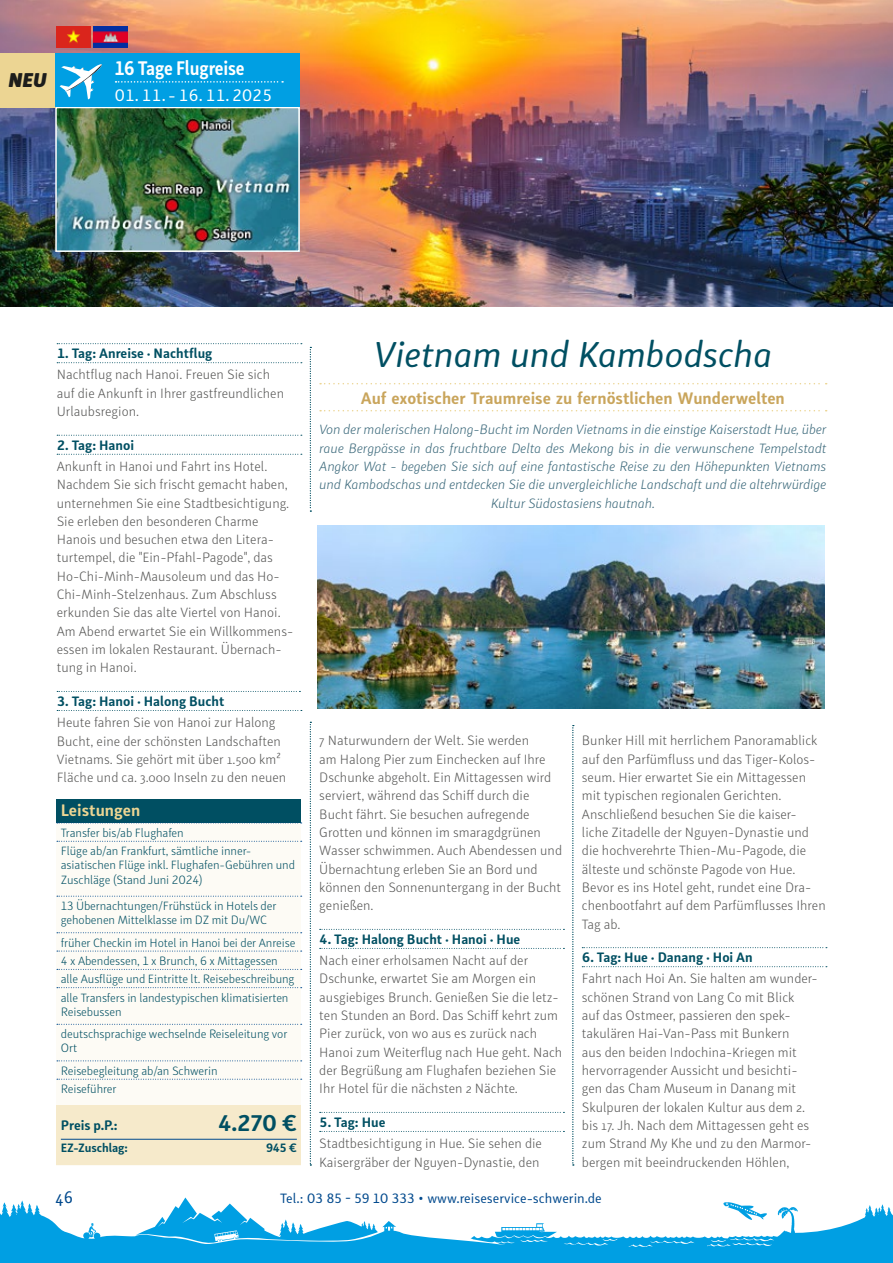
<style>
.page{position:relative;width:893px;height:1263px;background:#fff}
.page>*{position:absolute;margin:0;border:0;box-sizing:border-box;transform-origin:0 0}
.t1{font:italic 36px "Submariner R24";letter-spacing:-.01em;color:#004f62}
.t2{font:700 22.5px "Submariner R24";color:#004f62}
.t3{font:700 19.5px "Submariner R24";letter-spacing:-.01em;color:#fff;scale:.9 1}
.t4{font:italic 900 19.5px "Submariner R24";color:#1d1d1b}
.t5{font:18px "Submariner R24";color:#00498d}
.t6{font:700 16.5px "Submariner R24";letter-spacing:-.005em;color:#c9a55c}
.t7{font:16.5px "Submariner R24";color:#fff}
.t8{font:700 16.5px "Submariner R24";color:#ecd593}
.t9{font:300 13.5px/18.3px "Submariner R24";color:#575756}
.t10{font:italic 300 13.5px/18.3px "Submariner R24";letter-spacing:-.01em;color:#3a687a;text-align:center}
.t11{font:700 13.5px "Submariner R24";color:#004f62}
.t12{font:13.5px "Submariner R24";color:#00498d}
.t13{font:300 12px/18.3px "Submariner R24";letter-spacing:-.01em;color:#004f62}
.t14{font:700 12px "Submariner R24";letter-spacing:-.01em;color:#004f62}
</style>
<div class="page">
<img style="left:0;top:0;width:893px;height:306px">
<img style="left:58px;top:110px;width:239px;height:139px">
<div style="left:55px;top:107px;width:245px;height:145px;border:2px solid #fff"></div>
<svg style="left:57px;top:343px;width:245px;height:2px"></svg>
<svg style="left:57px;top:362px;width:245px;height:1px"></svg>
<svg style="left:57px;top:435px;width:245px;height:1px"></svg>
<svg style="left:57px;top:454px;width:245px;height:1px"></svg>
<svg style="left:57px;top:691px;width:243px;height:1px"></svg>
<svg style="left:57px;top:710px;width:245px;height:1px"></svg>
<svg style="left:320px;top:929px;width:244px;height:1px"></svg>
<svg style="left:320px;top:948px;width:244px;height:1px"></svg>
<svg style="left:320px;top:1112px;width:244px;height:1px"></svg>
<svg style="left:320px;top:1131px;width:244px;height:1px"></svg>
<svg style="left:582px;top:947px;width:245px;height:1px"></svg>
<svg style="left:582px;top:966px;width:245px;height:1px"></svg>
<svg style="left:310px;top:347px;width:1px;height:165px"></svg>
<svg style="left:310px;top:722px;width:1px;height:443px"></svg>
<svg style="left:572px;top:725px;width:2px;height:440px"></svg>
<div style="left:0;top:1189px;width:893px;height:74px;background:#009fe3"></div>
<div style="left:57px;top:800px;width:244px;height:23px;background:#004f62"></div>
<div style="left:57px;top:824px;width:244px;height:101px;background:#fdfbf5"></div>
<svg style="left:57px;top:822px;width:245px;height:1px"></svg>
<svg style="left:57px;top:841px;width:245px;height:1px"></svg>
<div style="left:57px;top:897px;width:244px;height:115px;background:#fdfbf5"></div>
<svg style="left:57px;top:896px;width:245px;height:1px"></svg>
<svg style="left:57px;top:932px;width:245px;height:1px"></svg>
<svg style="left:57px;top:951px;width:245px;height:1px"></svg>
<svg style="left:57px;top:969px;width:245px;height:1px"></svg>
<div style="left:57px;top:988px;width:244px;height:116px;background:#fdfbf5"></div>
<svg style="left:57px;top:987px;width:245px;height:1px"></svg>
<svg style="left:57px;top:1024px;width:245px;height:1px"></svg>
<svg style="left:57px;top:1060px;width:245px;height:1px"></svg>
<div style="left:57px;top:1080px;width:244px;height:85px;background:#fdfbf5"></div>
<svg style="left:57px;top:1079px;width:245px;height:1px"></svg>
<div style="left:57px;top:1106px;width:244px;height:48px;background:#f6eacb"></div>
<div style="left:57px;top:1134px;width:244px;height:31px;background:#f6eacb"></div>
<hr style="left:61px;top:1139px;width:236px;height:1px;background:#00498d">
<svg style="left:320px;top:383px;width:507px;height:1px"></svg>
<svg style="left:320px;top:410px;width:507px;height:1px"></svg>
<div style="left:0;top:53px;width:55px;height:54px;background:#ecd593"></div>
<div style="left:55px;top:53px;width:245px;height:54px;background:#009fe3"></div>
<svg style="left:116px;top:81px;width:167px;height:2px"></svg>
<svg style="left:60px;top:64px;width:42px;height:36px"></svg>
<img style="left:56px;top:26px;width:34px;height:22px">
<img style="left:94px;top:26px;width:34px;height:22px">
<img style="left:317px;top:525px;width:508px;height:183px">
<svg style="left:0;top:1189px;width:893px;height:58px;fill:#fff"></svg>
<h3 class="t4" style="left:9px;top:67px;width:40px">NEU</h3>
<h3 class="t3" style="left:115px;top:55px;width:146px">16 Tage Flugreise</h3>
<p class="t7" style="left:115px;top:84px;width:159px">01. 11. - 16. 11. 2025</p>
<p class="t11" style="left:57px;top:344px;width:157px">1. Tag: Anreise · Nachtflug</p>
<p class="t9" style="left:57px;top:365px;width:229px">Nachtflug nach Hanoi. Freuen Sie sich auf die Ankunft in Ihrer gastfreundlichen<br>Urlaubsregion.</p>
<p class="t11" style="left:57px;top:436px;width:79px">2. Tag: Hanoi</p>
<p class="t9" style="left:57px;top:457px;width:238px">Ankunft in Hanoi und Fahrt ins Hotel.<br>Nachdem Sie sich frischt gemacht haben, unternehmen Sie eine Stadtbesichtigung.<br>Sie erleben den besonderen Charme Hanois und besuchen etwa den Litera&shy;turtempel, die "Ein-Pfahl-Pagode", das Ho-Chi-Minh-Mausoleum und das Ho-Chi-Minh-Stelzenhaus. Zum Abschluss erkunden Sie das alte Viertel von Hanoi.<br>Am Abend erwartet Sie ein Willkommens&shy;essen im lokalen Restaurant. Übernach&shy;tung in Hanoi.</p>
<p class="t11" style="left:57px;top:692px;width:169px">3. Tag: Hanoi · Halong Bucht</p>
<p class="t9" style="left:57px;top:713px;width:231px">Heute fahren Sie von Hanoi zur Halong Bucht, eine der schönsten Landschaften Vietnams. Sie gehört mit über 1.500 km²<br>Fläche und ca. 3.000 Inseln zu den neuen</p>
<p class="t8" style="left:61px;top:799px;width:81px">Leistungen</p>
<p class="t13" style="left:61px;top:823px;width:192px">Transfer bis/ab Flughafen<br>Flüge ab/an Frankfurt, sämtliche inner-</p>
<p class="t13" style="left:61px;top:858px;width:236px;line-height:14.2px">asiatischen Flüge inkl. Flughafen-Gebühren und<br>Zuschläge (Stand Juni 2024)</p>
<p class="t13" style="left:61px;top:898px;width:217px;line-height:14.2px">13 Übernachtungen/Frühstück in Hotels der gehobenen Mittelklasse im DZ mit Du/WC</p>
<p class="t13" style="left:61px;top:933px;width:236px">früher Checkin im Hotel in Hanoi bei der Anreise 4 x Abendessen, 1 x Brunch, 6 x Mittagessen alle Ausflüge und Eintritte lt. Reisebeschreibung alle Transfers in landestypischen klimatisierten</p>
<p class="t13" style="left:61px;top:1000px;width:228px;line-height:22.4px">Reisebussen<br>deutschsprachige wechselnde Reiseleitung vor</p>
<p class="t13" style="left:61px;top:1037px;width:158px;line-height:22.4px">Ort<br>Reisebegleitung ab/an Schwerin</p>
<p class="t13" style="left:61px;top:1079px;width:57px">Reiseführer</p>
<p class="t11" style="left:61px;top:1116px;width:58px">Preis p.P.:</p>
<h2 class="t2" style="left:218px;top:1108px;width:80px">4.270 €</h2>
<p class="t14" style="left:61px;top:1140px;width:69px">EZ-Zuschlag:</p>
<p class="t14" style="left:266px;top:1140px;width:32px">945 €</p>
<h1 class="t1" style="left:374px;top:331px;width:400px">Vietnam und Kambodscha</h1>
<p class="t6" style="left:361px;top:387px;width:425px">Auf exotischer Traumreise zu fernöstlichen Wunderwelten</p>
<p class="t10" style="left:319px;top:420px;width:509px">Von der malerischen Halong-Bucht im Norden Vietnams in die einstige Kaiserstadt Hue, über raue Bergpässe in das fruchtbare Delta des Mekong bis in die verwunschene Tempelstadt Angkor Wat - begeben Sie sich auf eine fantastische Reise zu den Höhepunkten Vietnams und Kambodschas und entdecken Sie die unvergleichliche Landschaft und die altehrwürdige Kultur Südostasiens hautnah.</p>
<p class="t9" style="left:319px;top:731px;width:244px">7 Naturwundern der Welt. Sie werden<br>am Halong Pier zum Einchecken auf Ihre Dschunke abgeholt. Ein Mittagessen wird serviert, während das Schiff durch die Bucht fährt. Sie besuchen aufregende Grotten und können im smaragdgrünen Wasser schwimmen. Auch Abendessen und Übernachtung erleben Sie an Bord und können den Sonnenuntergang in der Bucht genießen.</p>
<p class="t11" style="left:319px;top:930px;width:203px">4. Tag: Halong Bucht · Hanoi · Hue</p>
<p class="t9" style="left:319px;top:951px;width:244px">Nach einer erholsamen Nacht auf der Dschunke, erwartet Sie am Morgen ein ausgiebiges Brunch. Genießen Sie die letz&shy;ten Stunden an Bord. Das Schiff kehrt zum Pier zurück, von wo aus es zurück nach Hanoi zum Weiterflug nach Hue geht. Nach der Begrüßung am Flughafen beziehen Sie Ihr Hotel für die nächsten 2 Nächte.</p>
<p class="t11" style="left:319px;top:1113px;width:68px">5. Tag: Hue</p>
<p class="t9" style="left:319px;top:1134px;width:224px">Stadtbesichtigung in Hue. Sie sehen die<br>Kaisergräber der Nguyen-Dynastie, den</p>
<p class="t9" style="left:582px;top:731px;width:245px">Bunker Hill mit herrlichem Panoramablick auf den Parfümfluss und das Tiger-Kolos&shy;seum. Hier erwartet Sie ein Mittagessen mit typischen regionalen Gerichten.<br>Anschließend besuchen Sie die kaiser&shy;liche Zitadelle der Nguyen-Dynastie und die hochverehrte Thien-Mu-Pagode, die älteste und schönste Pagode von Hue.<br>Bevor es ins Hotel geht, rundet eine Dra&shy;chenbootfahrt auf dem Parfümflusses Ihren Tag ab.</p>
<p class="t11" style="left:582px;top:948px;width:172px">6. Tag: Hue · Danang · Hoi An</p>
<p class="t9" style="left:582px;top:969px;width:237px">Fahrt nach Hoi An. Sie halten am wunder&shy;schönen Strand von Lang Co mit Blick<br>auf das Ostmeer, passieren den spek&shy;takulären Hai-Van-Pass mit Bunkern<br>aus den beiden Indochina-Kriegen mit hervorragender Aussicht und besichti&shy;gen das Cham Museum in Danang mit Skulpuren der lokalen Kultur aus dem 2. bis 17. Jh. Nach dem Mittagessen geht es zum Strand My Khe und zu den Marmor&shy;bergen mit beeindruckenden Höhlen,</p>
<h3 class="t5" style="left:55px;top:1185px;width:19px">46</h3>
<p class="t12" style="left:280px;top:1189px;width:323px">Tel.: 03 85 - 59 10 333 • www.reiseservice-schwerin.de</p>
</div>
